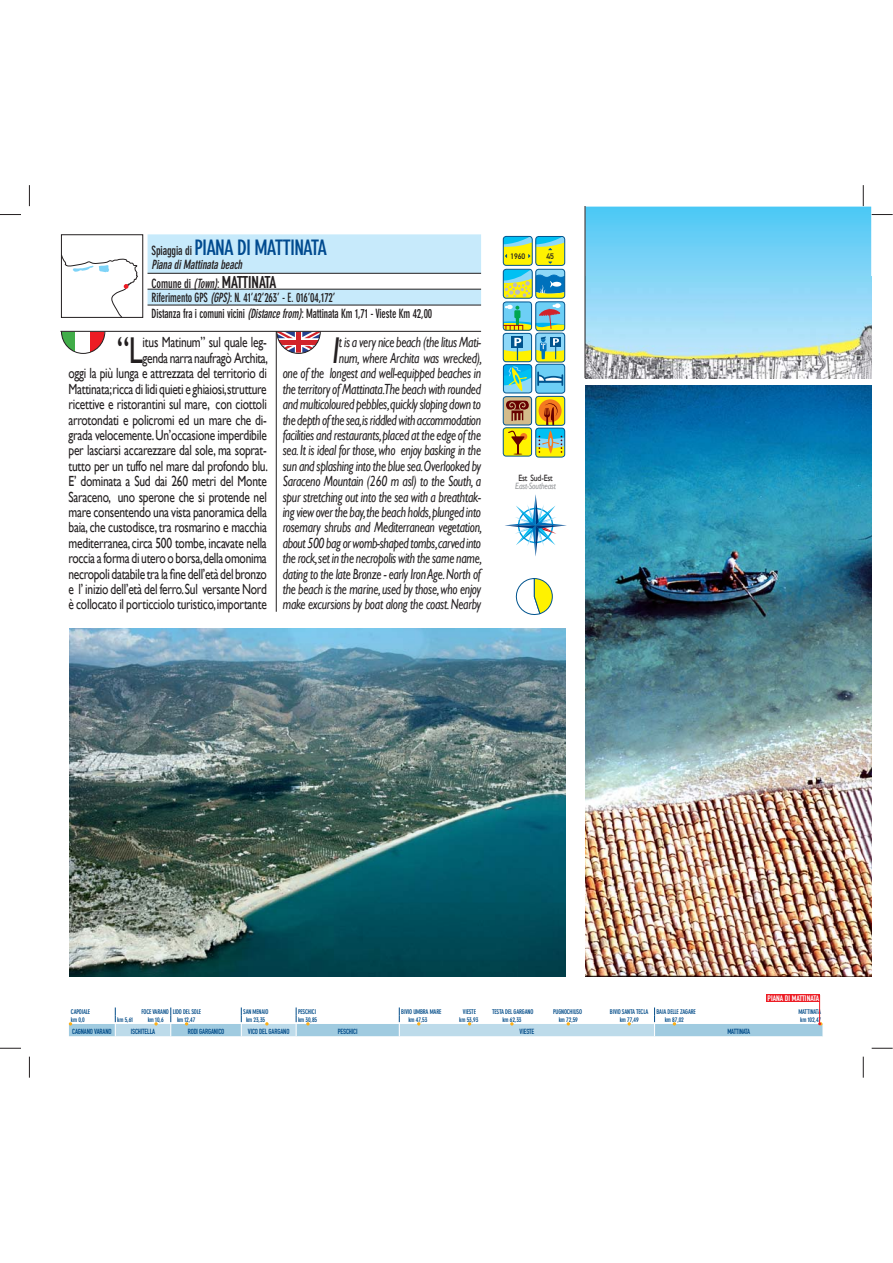
<style>
.page{position:relative;width:893px;height:1263px;background:#fff}
.page>*{position:absolute;margin:0;border:0;box-sizing:border-box;transform-origin:0 0}
.t1{font:37.35px "Gill Sans";color:#231f20;scale:.78 1}
.t2{font:italic 37.35px "Gill Sans";color:#231f20;scale:.78 1}
.t3{font:700 condensed 21px "DIN Neuzeit Grotesk";letter-spacing:-.04em;color:#004a8f}
.t4{font:italic 14.7px/15.5px "Gill Sans";letter-spacing:-.02em;color:#231f20;text-align:right;scale:.78 1}
.t5{font:14.7px/15.5px "Gill Sans";letter-spacing:-.02em;color:#231f20;text-align:right;scale:.78 1}
.t6{font:700 condensed 12.6px/15.9px "DIN Neuzeit Grotesk";letter-spacing:-.01em;color:#231f20;scale:.85 1}
.t7{font:italic 700 condensed 12.6px/18.8px "DIN Neuzeit Grotesk";color:#231f20;scale:.9 1}
.t8{font:italic 9.15px "Gill Sans";letter-spacing:-.02em;color:#939598;scale:.85 1}
.t9{font:9.15px "Gill Sans";letter-spacing:-.02em;color:#231f20;scale:.85 1}
.t10{font:7.95px "DIN Engschrift";color:#fff;scale:1.06 1}
.t11{font:7.8px "DIN Mittelschrift";letter-spacing:-.01em;color:#231f20}
.t12{font:7.35px "DIN Engschrift";letter-spacing:-.02em;color:#004b88}
.t13{font:700 condensed 6.45px "DIN Neuzeit Grotesk";letter-spacing:-.03em;color:#004b88}
.s1{font-size:12.6px;color:#231f20}
.s2{font-style:normal}
.s3{font-family:"DIN Engschrift";font-weight:400;font-style:normal;font-stretch:normal;font-size:16.8px}
.s4{font-style:italic}
</style>
<div class="page">
<img style="left:586px;top:207px;width:285px;height:70px">
<hr style="left:276px;top:331px;width:1px;height:281px;background:#231f20">
<img style="left:502px;top:236px;width:64px;height:221px">
<svg style="left:515px;top:578px;width:38px;height:37px"></svg>
<img style="left:585px;top:386px;width:286px;height:591px">
<img style="left:69px;top:628px;width:496px;height:349px">
<svg style="left:60px;top:234px;width:422px;height:120px"></svg>
<svg style="left:69px;top:995px;width:754px;height:41px"></svg>
<div style="left:767px;top:994px;width:53px;height:8px;background:#ed1c24"></div>
<img style="left:586px;top:277px;width:285px;height:101px">
<svg style="left:505px;top:494px;width:62px;height:62px"></svg>
<hr style="left:585px;top:207px;width:1px;height:171px;background:#231f20">
<svg style="left:0;top:214px;width:21px;height:1px"></svg>
<svg style="left:872px;top:214px;width:21px;height:1px"></svg>
<svg style="left:0;top:1048px;width:21px;height:1px"></svg>
<svg style="left:872px;top:1048px;width:21px;height:1px"></svg>
<svg style="left:29px;top:185px;width:1px;height:21px"></svg>
<svg style="left:29px;top:1057px;width:1px;height:21px"></svg>
<svg style="left:863px;top:185px;width:1px;height:21px"></svg>
<svg style="left:863px;top:1057px;width:1px;height:21px"></svg>
<svg style="left:834px;top:599px;width:17px;height:11px"></svg>
<h2 class="t3" style="left:151px;top:239px;width:177px"><span class="s1">Spiaggia di</span> PIANA DI MATTINATA</h2>
<p class="t7" style="left:151px;top:256px;width:140px">Piana diMattinata beach<br><span class="s2">Comune di</span> (Town)<span class="s2">:</span> <span class="s3">MATTINATA</span></p>
<p class="t6" style="left:151px;top:290px;width:332px">Riferimento GPS <span class="s4">(GPS)</span>: N. 41’42’263’ - E. 016’04,172’<br>Distanza fra i comuni vicini <span class="s4">(Distance from)</span>: Mattinata Km 1,71 - Vieste Km 42,00</p>
<h1 class="t1" style="left:117px;top:329px;width:35px">“L</h1>
<p class="t5" style="left:69px;top:335px;width:257px">itus Matinum” sul quale leg-<br>genda narra naufragò Archita,<br>oggi la più lunga e attrezzata del territorio di Mattinata;ricca di lidi quieti e ghiaiosi,strutture ricettive e ristorantini sul mare, con ciottoli arrotondati e policromi ed un mare che di&shy;grada velocemente. Un’occasione imperdibile per lasciarsi accarezzare dal sole, ma soprat&shy;tutto per un tuffo nel mare dal profondo blu.<br>E’ dominata a Sud dai 260 metri del Monte Saraceno, uno sperone che si protende nel mare consentendo una vista panoramica della baia, che custodisce, tra rosmarino e macchia mediterranea, circa 500 tombe, incavate nella roccia a forma di utero o borsa,della omonima necropoli databile tra la fine dell’età del bronzo e l’ inizio dell’età del ferro. Sul versante Nord è collocato il porticciolo turistico, importante</p>
<h1 class="t2" style="left:333px;top:329px;width:10px">I</h1>
<p class="t4" style="left:283px;top:335px;width:257px">t is a very nice beach (the litus Mati-<br>num, where Archita was wrecked),<br>one of the longest and well-equipped beaches in the territory of Mattinata.The beach with rounded and multicoloured pebbles,quickly sloping down to the depth of the sea,is riddled with accommodation facilities and restaurants, placed at the edge of the sea. It is ideal for those, who enjoy basking in the sun and splashing into the blue sea. Overlooked by Saraceno Mountain (260 m asl) to the South, a spur stretching out into the sea with a breathtak&shy;ing view over the bay,the beach holds,plunged into rosemary shrubs and Mediterranean vegetation, about 500 bag or womb-shaped tombs,carved into the rock,set in the necropolis with the same name, dating to the late Bronze - early Iron Age. North of the beach is the marine, used by those, who enjoy make excursions by boat along the coast. Nearby</p>
<p class="t11" style="left:510px;top:253px;width:16px">1960</p>
<p class="t11" style="left:547px;top:253px;width:9px">45</p>
<p class="t9" style="left:518px;top:473px;width:42px">Est Sud-Est</p>
<p class="t8" style="left:515px;top:481px;width:49px">East-Southeast</p>
<p class="t10" style="left:767px;top:995px;width:50px">PIANA DI MATTINATA</p>
<p class="t13" style="left:71px;top:1010px;width:21px">CAPOIALE</p>
<p class="t13" style="left:142px;top:1010px;width:61px">FOCE VARANO LIDO DEL SOLE</p>
<p class="t13" style="left:243px;top:1010px;width:27px">SAN MENAIO</p>
<p class="t13" style="left:298px;top:1010px;width:20px">PESCHICI</p>
<p class="t13" style="left:401px;top:1010px;width:42px">BIVIO UMBRA MARE</p>
<p class="t13" style="left:463px;top:1010px;width:15px">VIESTE</p>
<p class="t13" style="left:492px;top:1010px;width:43px">TESTA DEL GARGANO</p>
<p class="t13" style="left:553px;top:1010px;width:30px">PUGNOCHIUSO</p>
<p class="t13" style="left:610px;top:1010px;width:40px">BIVIO SANTA TECLA</p>
<p class="t13" style="left:656px;top:1010px;width:41px">BAIA DELLE ZAGARE</p>
<p class="t13" style="left:798px;top:1010px;width:24px">MATTINATA</p>
<p class="t13" style="left:71px;top:1017px;width:16px">km 0,0</p>
<p class="t13" style="left:117px;top:1017px;width:17px">km 5,61</p>
<p class="t13" style="left:148px;top:1017px;width:17px">km 10,6</p>
<p class="t13" style="left:177px;top:1017px;width:20px">km 12,47</p>
<p class="t13" style="left:246px;top:1017px;width:21px">km 23,35</p>
<p class="t13" style="left:298px;top:1017px;width:21px">km 30,85</p>
<p class="t13" style="left:408px;top:1017px;width:21px">km 47,53</p>
<p class="t13" style="left:459px;top:1017px;width:21px">km 53,93</p>
<p class="t13" style="left:502px;top:1017px;width:21px">km 62,33</p>
<p class="t13" style="left:559px;top:1017px;width:21px">km 72,59</p>
<p class="t13" style="left:620px;top:1017px;width:21px">km 77,49</p>
<p class="t13" style="left:665px;top:1017px;width:21px">km 87,02</p>
<p class="t13" style="left:800px;top:1017px;width:22px">km 102,47</p>
<p class="t12" style="left:72px;top:1028px;width:41px">CAGNANO VARANO</p>
<p class="t12" style="left:131px;top:1028px;width:26px">ISCHITELLA</p>
<p class="t12" style="left:188px;top:1028px;width:38px">RODI GARGANICO</p>
<p class="t12" style="left:248px;top:1028px;width:43px">VICO DEL GARGANO</p>
<p class="t12" style="left:338px;top:1028px;width:21px">PESCHICI</p>
<p class="t12" style="left:519px;top:1028px;width:16px">VIESTE</p>
<p class="t12" style="left:727px;top:1028px;width:24px">MATTINATA</p>
</div>
